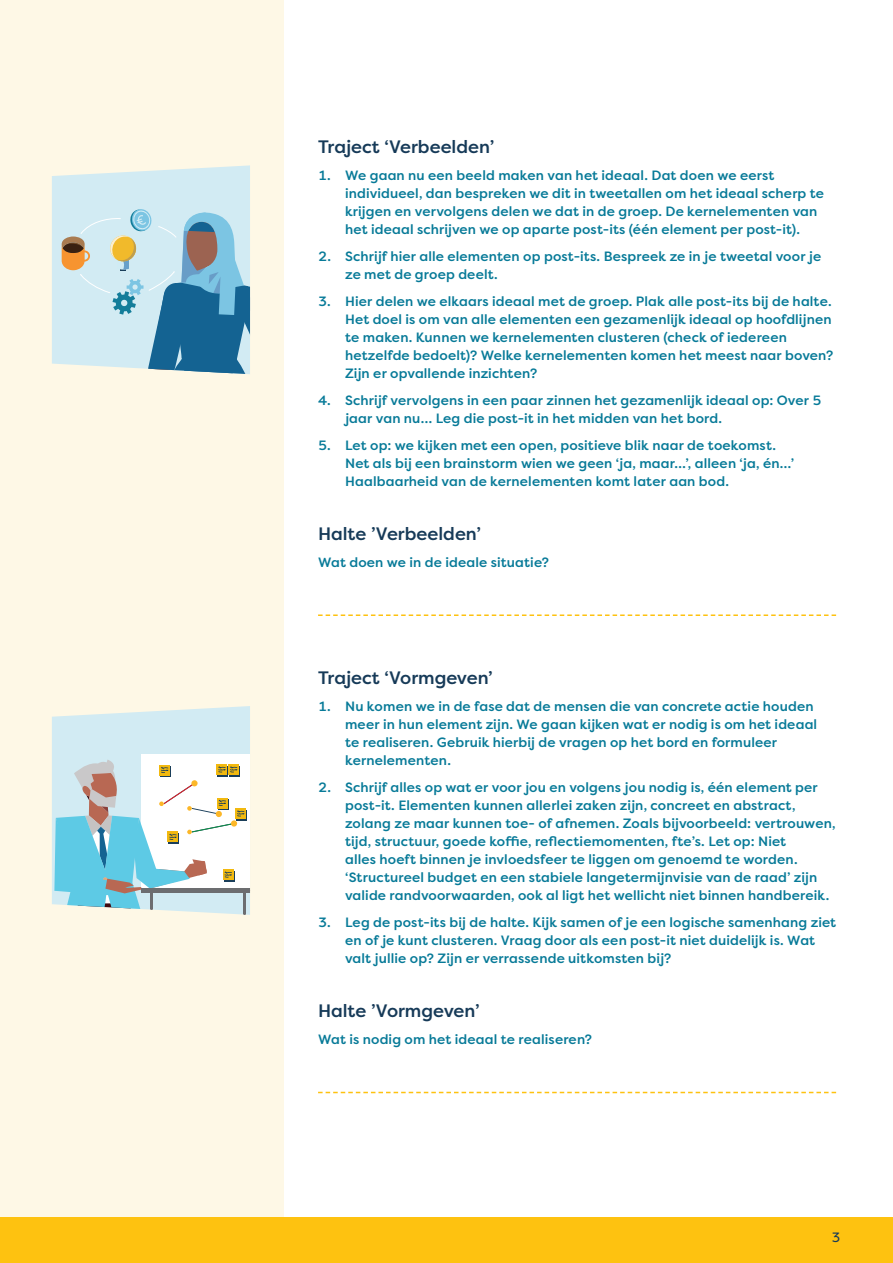
<style>
.page{position:relative;width:893px;height:1263px;background:#fff}
.page>*{position:absolute;margin:0;border:0;box-sizing:border-box;transform-origin:0 0}
.inleiding{font:500 18px "Filson Pro";color:#163a58}
.inleiding-2{font:500 13.5px/18px "Filson Pro";letter-spacing:.01em;color:#077a98}
.t1{font:13.5px "Filson Pro";color:#163a58}
</style>
<div class="page">
<div style="left:0;top:0;width:284px;height:1263px;background:#fef8e6"></div>
<div style="left:0;top:1217px;width:893px;height:46px;background:#fec210"></div>
<svg style="left:318px;top:614px;width:518px;height:2px"></svg>
<svg style="left:318px;top:1092px;width:518px;height:1px"></svg>
<svg style="left:52px;top:165px;width:198px;height:209px;background:#a9c9d5"></svg>
<svg style="left:52px;top:706px;width:198px;height:209px;background:#c7e0e3"></svg>
<p class="inleiding" style="left:318px;top:134px;width:178px">Traject ‘Verbeelden’</p>
<p class="inleiding-2" style="left:345px;top:166px;width:481px;text-indent:-27px">1. We gaan nu een beeld maken van het ideaal. Dat doen we eerst individueel, dan bespreken we dit in tweetallen om het ideaal scherp te krijgen en vervolgens delen we dat in de groep. De kernelementen van het ideaal schrijven we op aparte post-its (één element per post-it).</p>
<p class="inleiding-2" style="left:345px;top:247px;width:478px;text-indent:-27px">2. Schrijf hier alle elementen op post-its. Bespreek ze in je tweetal voor je ze met de groep deelt.</p>
<p class="inleiding-2" style="left:345px;top:292px;width:490px;text-indent:-27px">3. Hier delen we elkaars ideaal met de groep. Plak alle post-its bij de halte.<br>Het doel is om van alle elementen een gezamenlijk ideaal op hoofdlijnen te maken. Kunnen we kernelementen clusteren (check of iedereen hetzelfde bedoelt)? Welke kernelementen komen het meest naar boven?<br>Zijn er opvallende inzichten?</p>
<p class="inleiding-2" style="left:345px;top:391px;width:478px;text-indent:-27px">4. Schrijf vervolgens in een paar zinnen het gezamenlijk ideaal op: Over 5 jaar van nu… Leg die post-it in het midden van het bord.</p>
<p class="inleiding-2" style="left:345px;top:436px;width:451px;text-indent:-27px">5. Let op: we kijken met een open, positieve blik naar de toekomst.<br>Net als bij een brainstorm wien we geen ‘ja, maar…’, alleen ‘ja, én…’<br>Haalbaarheid van de kernelementen komt later aan bod.</p>
<p class="inleiding" style="left:318px;top:521px;width:164px">Halte ’Verbeelden’</p>
<p class="inleiding-2" style="left:318px;top:553px;width:233px">Wat doen we in de ideale situatie?</p>
<p class="inleiding" style="left:318px;top:665px;width:176px">Traject ‘Vormgeven’</p>
<p class="inleiding-2" style="left:345px;top:697px;width:474px;text-indent:-27px">1. Nu komen we in de fase dat de mensen die van concrete actie houden meer in hun element zijn. We gaan kijken wat er nodig is om het ideaal te realiseren. Gebruik hierbij de vragen op het bord en formuleer kernelementen.</p>
<p class="inleiding-2" style="left:345px;top:778px;width:492px;text-indent:-27px">2. Schrijf alles op wat er voor jou en volgens jou nodig is, één element per post-it. Elementen kunnen allerlei zaken zijn, concreet en abstract, zolang ze maar kunnen toe- of afnemen. Zoals bijvoorbeeld: vertrouwen, tijd, structuur, goede koffie, reflectiemomenten, fte’s. Let op: Niet<br>alles hoeft binnen je invloedsfeer te liggen om genoemd te worden. ‘Structureel budget en een stabiele langetermijnvisie van de raad’ zijn valide randvoorwaarden, ook al ligt het wellicht niet binnen handbereik.</p>
<p class="inleiding-2" style="left:345px;top:913px;width:493px;text-indent:-27px">3. Leg de post-its bij de halte. Kijk samen of je een logische samenhang ziet en of je kunt clusteren. Vraag door als een post-it niet duidelijk is. Wat valt jullie op? Zijn er verrassende uitkomsten bij?</p>
<p class="inleiding" style="left:318px;top:998px;width:163px">Halte ’Vormgeven’</p>
<p class="inleiding-2" style="left:318px;top:1030px;width:276px">Wat is nodig om het ideaal te realiseren?</p>
<p class="t1" style="left:831px;top:1228px;width:11px">3</p>
</div>
